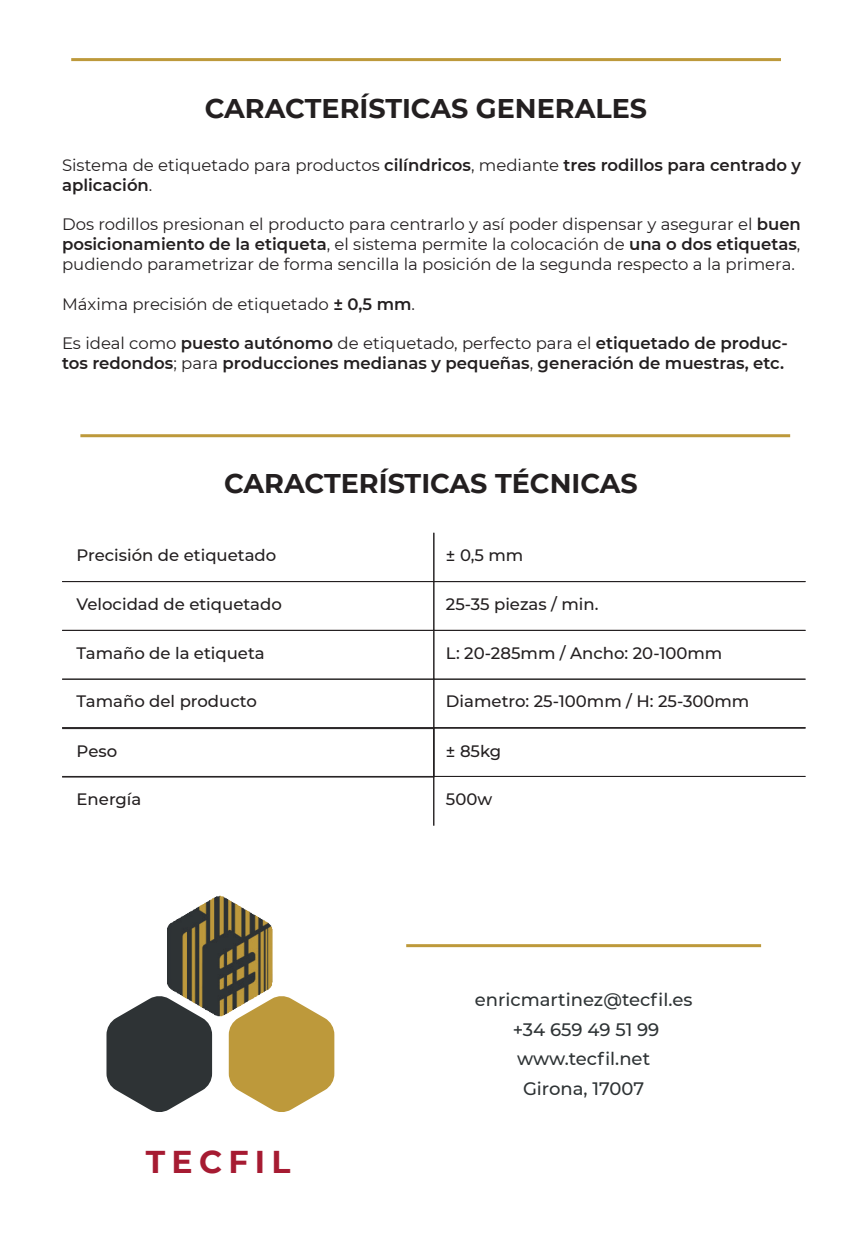
<style>
.page{position:relative;width:868px;height:1238px;background:#fff}
.page>*{position:absolute;margin:0;border:0;box-sizing:border-box;transform-origin:0 0}
.t1{font:700 31.5px "Montserrat";letter-spacing:.2em;color:#a61b32}
.t2{font:700 27px "Montserrat";color:#231f20}
.t3{font:500 18px/29.7px "Montserrat";color:#2e3335;text-align:center}
.t4{font:16.5px/19.8px "Montserrat";color:#231f20;text-align:justify}
.t5{font:600 16.5px/19.8px "Montserrat";color:#231f20}
.t6{font:500 16.5px "Montserrat";color:#231f20}
.s1{font-weight:400}
.s2{font-weight:600}
</style>
<div class="page">
<hr style="left:406px;top:944px;width:355px;height:3px;background:#bd993b">
<img style="left:167px;top:895px;width:106px;height:122px">
<svg style="left:229px;top:995px;width:105px;height:117px"></svg>
<svg style="left:106px;top:995px;width:106px;height:117px"></svg>
<hr style="left:71px;top:58px;width:709px;height:3px;background:#bd993b">
<div style="left:62px;top:581px;width:372px;height:49px;border:1px solid #231f20"></div>
<div style="left:433px;top:581px;width:372px;height:49px;border:1px solid #231f20"></div>
<div style="left:62px;top:630px;width:372px;height:49px;border:1px solid #231f20"></div>
<div style="left:433px;top:630px;width:372px;height:49px;border:1px solid #231f20"></div>
<div style="left:62px;top:679px;width:372px;height:49px;border:1px solid #231f20"></div>
<div style="left:433px;top:679px;width:372px;height:49px;border:1px solid #231f20"></div>
<hr style="left:80px;top:434px;width:710px;height:3px;background:#bd993b">
<svg style="left:62px;top:727px;width:743px;height:99px"></svg>
<h2 class="t2" style="left:205px;top:89px;width:443px">CARACTERÍSTICAS GENERALES</h2>
<p class="t5" style="left:62px;top:154px;width:740px"><span class="s1">Sistema de etiquetado para productos</span> cilíndricos<span class="s1">, mediante</span> tres rodillos para centrado y aplicación<span class="s1">.</span></p>
<p class="t4" style="left:62px;top:214px;width:740px">Dos rodillos presionan el producto para centrarlo y así poder dispensar y asegurar el <span class="s2">buen posicionamiento de la etiqueta</span>, el sistema permite la colocación de <span class="s2">una o dos etiquetas</span>, pudiendo parametrizar de forma sencilla la posición de la segunda respecto a la primera.</p>
<p class="t4" style="left:62px;top:293px;width:354px">Máxima precisión de etiquetado <span class="s2">± 0,5 mm</span>.</p>
<p class="t5" style="left:62px;top:333px;width:727px"><span class="s1">Es ideal como</span> puesto autónomo <span class="s1">de etiquetado, perfecto para el</span> etiquetado de produc&shy;tos redondos<span class="s1">; para</span> producciones medianas y pequeñas<span class="s1">,</span> generación de muestras, etc.</p>
<h2 class="t2" style="left:224px;top:464px;width:415px">CARACTERÍSTICAS TÉCNICAS</h2>
<p class="t6" style="left:77px;top:543px;width:201px">Precisión de etiquetado</p>
<p class="t6" style="left:77px;top:592px;width:207px">Velocidad de etiquetado</p>
<p class="t6" style="left:77px;top:641px;width:190px">Tamaño de la etiqueta</p>
<p class="t6" style="left:77px;top:690px;width:182px">Tamaño del producto</p>
<p class="t6" style="left:77px;top:739px;width:42px">Peso</p>
<p class="t6" style="left:446px;top:543px;width:79px">± 0,5 mm</p>
<p class="t6" style="left:446px;top:592px;width:154px">25-35 piezas / min.</p>
<p class="t6" style="left:446px;top:641px;width:278px">L: 20-285mm / Ancho: 20-100mm</p>
<p class="t6" style="left:446px;top:690px;width:305px">Diametro: 25-100mm / H: 25-300mm</p>
<p class="t6" style="left:446px;top:739px;width:57px">± 85kg</p>
<p class="t6" style="left:77px;top:787px;width:66px">Energía</p>
<p class="t6" style="left:446px;top:787px;width:48px">500w</p>
<p class="t3" style="left:475px;top:983px;width:219px">enricmartinez@tecfil.es</p>
<p class="t3" style="left:512px;top:1013px;width:148px">+34 659 49 51 99</p>
<h1 class="t1" style="left:146px;top:1138px;width:146px">TECFIL</h1>
<p class="t3" style="left:517px;top:1043px;width:134px">www.tecfil.net<br>Girona, 17007</p>
</div>
